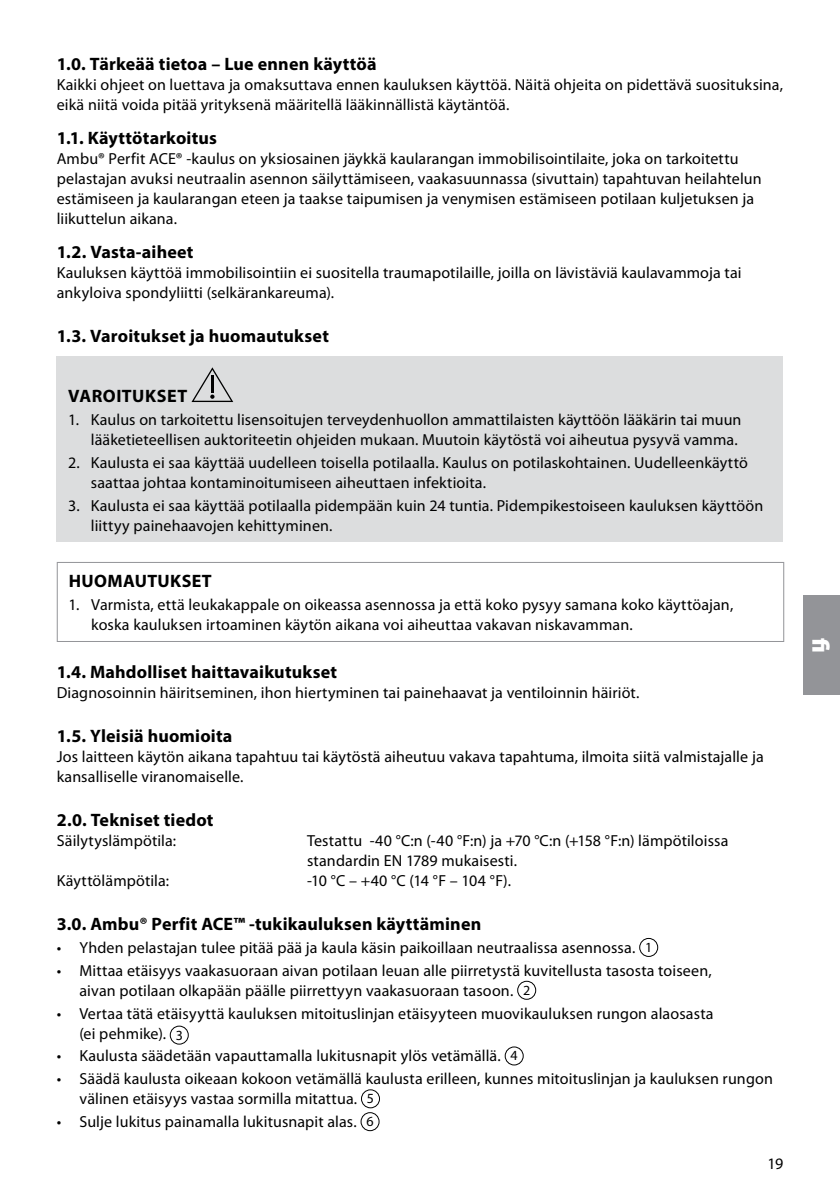
<style>
.page{position:relative;width:840px;height:1191px;background:#fff}
.page>*{position:absolute;margin:0;border:0;box-sizing:border-box;transform-origin:0 0}
.t1{font:900 24px "Myriad Pro";color:#fff}
.t2{font:700 18px "Myriad Pro";letter-spacing:.01em;color:#000}
.t3{font:16px/20px "Myriad Pro";letter-spacing:.005em;color:#000}
.s1{font-size:14px}
</style>
<div class="page">
<div style="left:802px;top:595px;width:37px;height:99px;background:#939498"></div>
<div style="left:57px;top:356px;width:725px;height:186px;background:#dcddde"></div>
<svg style="left:191px;top:367px;width:42px;height:35px"></svg>
<hr style="left:57px;top:562px;width:726px;height:1px;background:#939498">
<hr style="left:57px;top:563px;width:1px;height:78px;background:#939498">
<hr style="left:782px;top:563px;width:1px;height:78px;background:#939498">
<hr style="left:57px;top:641px;width:726px;height:1px;background:#939498">
<div style="left:638px;top:938px;width:19px;height:19px;border:1px solid #000;border-radius:50%"></div>
<div style="left:517px;top:980px;width:19px;height:19px;border:1px solid #000;border-radius:50%"></div>
<div style="left:170px;top:1025px;width:19px;height:19px;border:1px solid #000;border-radius:50%"></div>
<div style="left:504px;top:1046px;width:19px;height:19px;border:1px solid #000;border-radius:50%"></div>
<div style="left:361px;top:1089px;width:19px;height:19px;border:1px solid #000;border-radius:50%"></div>
<div style="left:360px;top:1112px;width:19px;height:19px;border:1px solid #000;border-radius:50%"></div>
<p class="t2" style="left:57px;top:52px;width:321px">1.0. Tärkeää tietoa – Lue ennen käyttöä</p>
<p class="t3" style="left:57px;top:75px;width:727px">Kaikki ohjeet on luettava ja omaksuttava ennen kauluksen käyttöä. Näitä ohjeita on pidettävä suosituksina, eikä niitä voida pitää yrityksenä määritellä lääkinnällistä käytäntöä.</p>
<p class="t2" style="left:57px;top:126px;width:162px">1.1. Käyttötarkoitus</p>
<p class="t3" style="left:57px;top:149px;width:706px">Ambu® Perfit ACE® -kaulus on yksiosainen jäykkä kaularangan immobilisointilaite, joka on tarkoitettu pelastajan avuksi neutraalin asennon säilyttämiseen, vaakasuunnassa (sivuttain) tapahtuvan heilahtelun estämiseen ja kaularangan eteen ja taakse taipumisen ja venymisen estämiseen potilaan kuljetuksen ja liikuttelun aikana.</p>
<p class="t2" style="left:57px;top:240px;width:138px">1.2. Vasta-aiheet</p>
<p class="t3" style="left:57px;top:263px;width:686px">Kauluksen käyttöä immobilisointiin ei suositella traumapotilaille, joilla on lävistäviä kaulavammoja tai ankyloiva spondyliitti (selkärankareuma).</p>
<p class="t2" style="left:57px;top:324px;width:273px">1.3. Varoitukset ja huomautukset</p>
<p class="t2" style="left:68px;top:384px;width:120px">VAROITUKSET</p>
<p class="t3" style="left:68px;top:409px;width:674px;text-align:right">1. Kaulus on tarkoitettu lisensoitujen terveydenhuollon ammattilaisten käyttöön lääkärin tai muun lääketieteellisen auktoriteetin ohjeiden mukaan. Muutoin käytöstä voi aiheutua pysyvä vamma.</p>
<p class="t3" style="left:91px;top:452px;width:658px;text-indent:-23px">2. Kaulusta ei saa käyttää uudelleen toisella potilaalla. Kaulus on potilaskohtainen. Uudelleenkäyttö saattaa johtaa kontaminoitumiseen aiheuttaen infektioita.</p>
<p class="t3" style="left:91px;top:495px;width:673px;text-indent:-23px">3. Kaulusta ei saa käyttää potilaalla pidempään kuin 24 tuntia. Pidempikestoiseen kauluksen käyttöön liittyy painehaavojen kehittyminen.</p>
<p class="t2" style="left:69px;top:569px;width:144px">HUOMAUTUKSET</p>
<p class="t3" style="left:91px;top:594px;width:643px;text-indent:-23px">1. Varmista, että leukakappale on oikeassa asennossa ja että koko pysyy samana koko käyttöajan, koska kauluksen irtoaminen käytön aikana voi aiheuttaa vakavan niskavamman.</p>
<p class="t2" style="left:57px;top:660px;width:282px">1.4. Mahdolliset haittavaikutukset</p>
<p class="t3" style="left:57px;top:682px;width:584px">Diagnosoinnin häiritseminen, ihon hiertyminen tai painehaavat ja ventiloinnin häiriöt.</p>
<p class="t2" style="left:57px;top:724px;width:177px">1.5. Yleisiä huomioita</p>
<p class="t3" style="left:57px;top:746px;width:708px">Jos laitteen käytön aikana tapahtuu tai käytöstä aiheutuu vakava tapahtuma, ilmoita siitä valmistajalle ja kansalliselle viranomaiselle.</p>
<p class="t2" style="left:57px;top:808px;width:158px">2.0. Tekniset tiedot</p>
<p class="t3" style="left:57px;top:830px;width:121px">Säilytyslämpötila:</p>
<p class="t3" style="left:307px;top:830px;width:422px">Testattu -40 °C:n (-40 °F:n) ja +70 °C:n (+158 °F:n) lämpötiloissa standardin EN 1789 mukaisesti.</p>
<p class="t3" style="left:57px;top:870px;width:114px">Käyttölämpötila:</p>
<p class="t3" style="left:307px;top:870px;width:205px">-10 °C – +40 °C (14 °F – 104 °F).</p>
<p class="t2" style="left:57px;top:912px;width:426px">3.0. Ambu® Perfit ACE™ -tukikauluksen käyttäminen</p>
<p class="t3" style="left:57px;top:937px;width:596px">• Yhden pelastajan tulee pitää pää ja kaula käsin paikoillaan neutraalissa asennossa. <span class="s1">1</span></p>
<p class="t3" style="left:79px;top:960px;width:633px;text-indent:-23px">• Mittaa etäisyys vaakasuoraan aivan potilaan leuan alle piirretystä kuvitellusta tasosta toiseen, aivan potilaan olkapään päälle piirrettyyn vaakasuoraan tasoon. <span class="s1">2</span></p>
<p class="t3" style="left:79px;top:1003px;width:635px;text-indent:-23px">• Vertaa tätä etäisyyttä kauluksen mitoituslinjan etäisyyteen muovikauluksen rungon alaosasta (ei pehmike). <span class="s1">3</span></p>
<p class="t3" style="left:57px;top:1045px;width:462px">• Kaulusta säädetään vapauttamalla lukitusnapit ylös vetämällä. <span class="s1">4</span></p>
<p class="t3" style="left:79px;top:1068px;width:694px;text-indent:-23px">• Säädä kaulusta oikeaan kokoon vetämällä kaulusta erilleen, kunnes mitoituslinjan ja kauluksen rungon välinen etäisyys vastaa sormilla mitattua. <span class="s1">5</span></p>
<p class="t3" style="left:57px;top:1111px;width:318px">• Sulje lukitus painamalla lukitusnapit alas. <span class="s1">6</span></p>
<p class="t3" style="left:767px;top:1153px;width:17px">19</p>
<h1 class="t1" style="left:836px;top:637px;width:16px;rotate:90deg">fi</h1>
</div>
